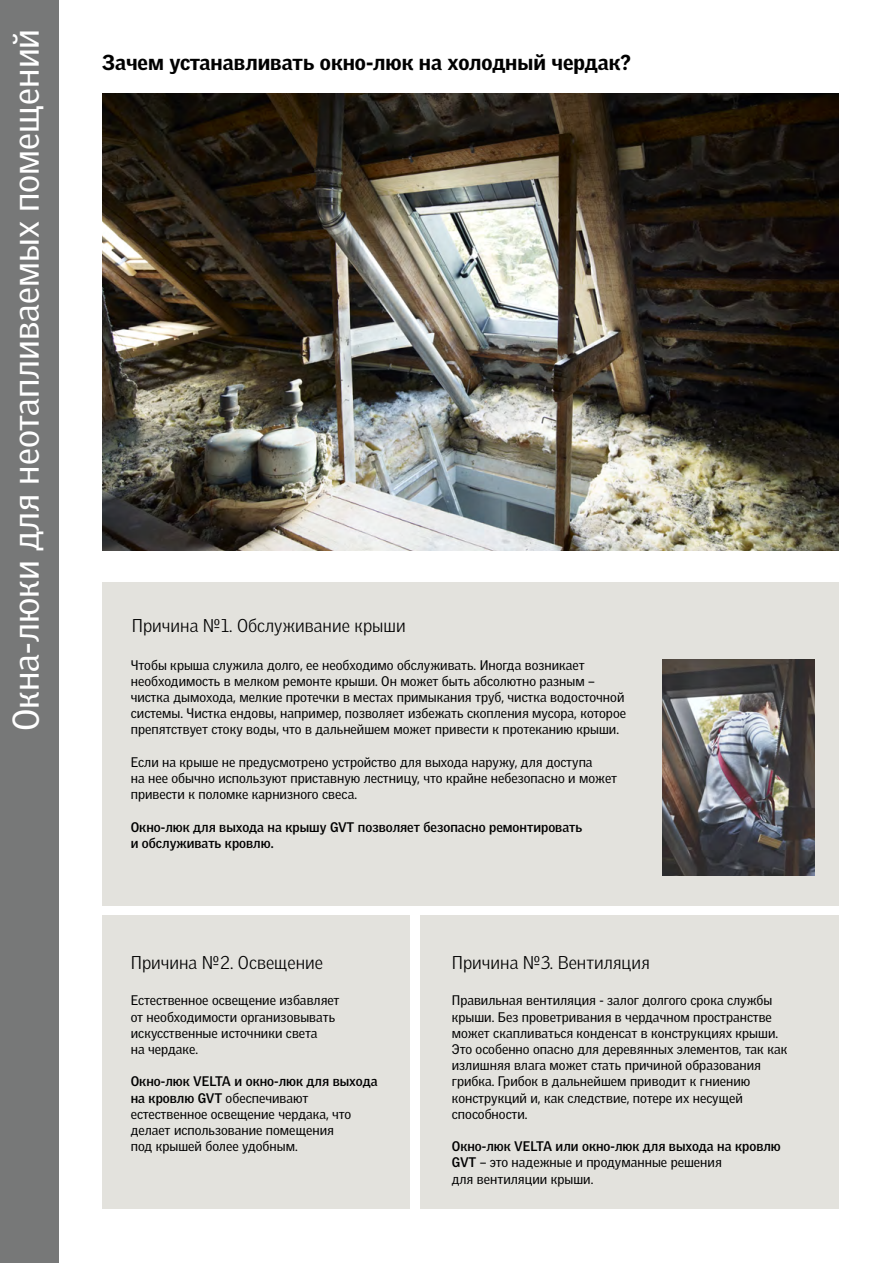
<style>
.page{position:relative;width:893px;height:1263px;background:#fff}
.page>*{position:absolute;margin:0;border:0;box-sizing:border-box;transform-origin:0 0}
.t1{font:36px "Velux Gothic";color:#fff}
.t2{font:900 21px "Velux Gothic";color:#000}
.t3{font:300 18px "Velux Gothic";color:#000}
.t4{font:13.5px/16.2px "Velux Gothic";color:#000}
.t5{font:700 13.5px/16.2px "Velux Gothic";color:#000}
.s1{font-weight:700}
</style>
<div class="page">
<div style="left:0;top:0;width:58px;height:1263px;background:#777878"></div>
<div style="left:102px;top:915px;width:308px;height:294px;background:#e3e2dd"></div>
<div style="left:421px;top:915px;width:418px;height:294px;background:#e3e2dd"></div>
<div style="left:102px;top:583px;width:737px;height:323px;background:#e3e2dd"></div>
<img style="left:102px;top:94px;width:737px;height:457px">
<img style="left:663px;top:659px;width:152px;height:217px">
<h1 class="t1" style="left:4px;top:731px;width:704px;rotate:-90deg">Окна-люки для неотапливаемых помещений</h1>
<h2 class="t2" style="left:102px;top:49px;width:530px">Зачем устанавливать окно-люк на холодный чердак?</h2>
<h3 class="t3" style="left:132px;top:614px;width:275px">Причина №1. Обслуживание крыши</h3>
<p class="t4" style="left:131px;top:656px;width:497px">Чтобы крыша служила долго, ее необходимо обслуживать. Иногда возникает необходимость в мелком ремонте крыши. Он может быть абсолютно разным – чистка дымохода, мелкие протечки в местах примыкания труб, чистка водосточной системы. Чистка ендовы, например, позволяет избежать скопления мусора, которое препятствует стоку воды, что в дальнейшем может привести к протеканию крыши.</p>
<p class="t4" style="left:131px;top:754px;width:488px">Если на крыше не предусмотрено устройство для выхода наружу, для доступа<br>на нее обычно используют приставную лестницу, что крайне небезопасно и может привести к поломке карнизного свеса.</p>
<p class="t5" style="left:131px;top:818px;width:453px">Окно-люк для выхода на крышу GVT позволяет безопасно ремонтировать и обслуживать кровлю.</p>
<h3 class="t3" style="left:131px;top:951px;width:194px">Причина №2. Освещение</h3>
<h3 class="t3" style="left:452px;top:951px;width:200px">Причина №3. Вентиляция</h3>
<p class="t4" style="left:131px;top:992px;width:210px">Естественное освещение избавляет от необходимости организовывать искусственные источники света<br>на чердаке.</p>
<p class="t4" style="left:131px;top:1073px;width:248px"><span class="s1">Окно-люк VELTA и окно-люк для выхода на кровлю GVT</span> обеспечивают естественное освещение чердака, что делает использование помещения<br>под крышей более удобным.</p>
<p class="t4" style="left:452px;top:992px;width:337px">Правильная вентиляция - залог долгого срока службы крыши. Без проветривания в чердачном пространстве может скапливаться конденсат в конструкциях крыши.<br>Это особенно опасно для деревянных элементов, так как излишняя влага может стать причиной образования грибка. Грибок в дальнейшем приводит к гниению конструкций и, как следствие, потере их несущей способности.</p>
<p class="t4" style="left:452px;top:1138px;width:331px"><span class="s1">Окно-люк VELTA или окно-люк для выхода на кровлю<br>GVT</span> – это надежные и продуманные решения<br>для вентиляции крыши.</p>
</div>
